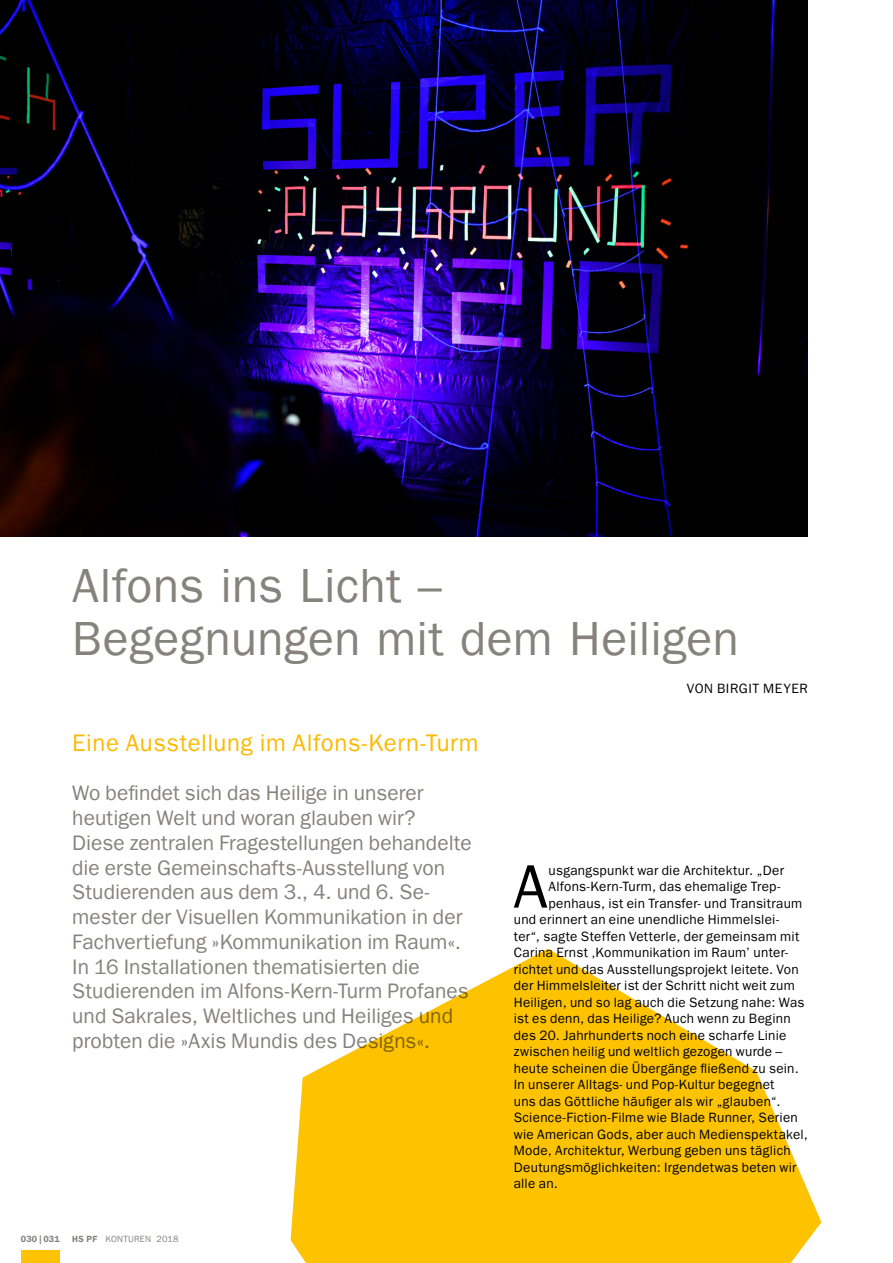
<style>
.page{position:relative;width:893px;height:1263px;background:#fff}
.page>*{position:absolute;margin:0;border:0;box-sizing:border-box;transform-origin:0 0}
.Fließtext_Initial{font:61.65px "Franklin Gothic LT Pro";color:#000}
.Headline{font:48px/52.5px "Franklin Gothic LT Pro";letter-spacing:.01em;color:#86827c}
.Subheadline_Info{font:24px "Franklin Gothic LT Pro";letter-spacing:.025em;color:#fbba00}
.t1{font:21px/24.8px "Franklin Gothic LT Pro";color:#86827c}
.Fließtext_Initial-2{font:13.5px "Franklin Gothic LT Pro";letter-spacing:.02em;color:#000}
.Autoren-Nennung{font:13.5px "Franklin Gothic LT Pro";letter-spacing:.045em;color:#000}
.t2{font:9px "Franklin Gothic LT Pro";letter-spacing:.025em;color:#86827c}
.t3{font:9px "Franklin Gothic LT Pro Dm";letter-spacing:.005em;color:#86827c}
.s1{font-family:"Franklin Gothic LT Pro Dm"}
</style>
<div class="page">
<svg style="left:291px;top:949px;width:530px;height:314px;fill:#fdc300"></svg>
<div style="left:21px;top:1250px;width:39px;height:13px;background:#fdc300"></div>
<img style="left:0;top:0;width:808px;height:536px">
<p class="Headline" style="left:72px;top:560px;width:668px">Alfons ins Licht –<br>Begegnungen mit dem Heiligen</p>
<p class="Subheadline_Info" style="left:72px;top:729px;width:408px">Eine Ausstellung im Alfons-Kern-Turm</p>
<p class="t1" style="left:72px;top:781px;width:401px">Wo befindet sich das Heilige in unserer heutigen Welt und woran glauben wir?<br>Diese zentralen Fragestellungen behandelte die erste Gemeinschafts-Ausstellung von Studierenden aus dem 3., 4. und 6. Se&shy;mester der Visuellen Kommunikation in der Fachvertiefung »Kommunikation im Raum«.<br>In 16 Installationen thematisierten die Studierenden im Alfons-Kern-Turm Profanes und Sakrales, Weltliches und Heiliges und probten die »Axis Mundis des Designs«.</p>
<p class="t3" style="left:21px;top:1233px;width:40px">030 | 031</p>
<p class="t2" style="left:72px;top:1234px;width:108px"><span class="s1">HS PF</span> KONTUREN 2018</p>
<p class="Autoren-Nennung" style="left:687px;top:681px;width:123px">VON BIRGIT MEYER</p>
<p class="Fließtext_Initial" style="left:513px;top:851px;width:36px">A</p>
<p class="Fließtext_Initial-2" style="left:548px;top:862px;width:237px">usgangspunkt war die Architektur. „Der</p>
<p class="Fließtext_Initial-2" style="left:548px;top:879px;width:233px">Alfons-Kern-Turm, das ehemalige Trep-</p>
<p class="Fließtext_Initial-2" style="left:548px;top:895px;width:255px">penhaus, ist ein Transfer- und Transitraum</p>
<p class="Fließtext_Initial-2" style="left:514px;top:912px;width:267px">und erinnert an eine unendliche Himmelslei-</p>
<p class="Fließtext_Initial-2" style="left:514px;top:928px;width:287px">ter“, sagte Steffen Vetterle, der gemeinsam mit</p>
<p class="Fließtext_Initial-2" style="left:514px;top:945px;width:276px">Carina Ernst ‚Kommunikation im Raum’ unter-</p>
<p class="Fließtext_Initial-2" style="left:514px;top:961px;width:286px">richtet und das Ausstellungsprojekt leitete. Von</p>
<p class="Fließtext_Initial-2" style="left:514px;top:978px;width:282px">der Himmelsleiter ist der Schritt nicht weit zum</p>
<p class="Fließtext_Initial-2" style="left:514px;top:994px;width:292px">Heiligen, und so lag auch die Setzung nahe: Was</p>
<p class="Fließtext_Initial-2" style="left:514px;top:1011px;width:278px">ist es denn, das Heilige? Auch wenn zu Beginn</p>
<p class="Fließtext_Initial-2" style="left:514px;top:1027px;width:274px">des 20. Jahrhunderts noch eine scharfe Linie</p>
<p class="Fließtext_Initial-2" style="left:514px;top:1044px;width:270px">zwischen heilig und weltlich gezogen wurde –</p>
<p class="Fließtext_Initial-2" style="left:514px;top:1060px;width:286px">heute scheinen die Übergänge fließend zu sein.</p>
<p class="Fließtext_Initial-2" style="left:514px;top:1077px;width:262px">In unserer Alltags- und Pop-Kultur begegnet</p>
<p class="Fließtext_Initial-2" style="left:514px;top:1093px;width:268px">uns das Göttliche häufiger als wir „glauben“.</p>
<p class="Fließtext_Initial-2" style="left:514px;top:1110px;width:286px">Science-Fiction-Filme wie Blade Runner, Serien</p>
<p class="Fließtext_Initial-2" style="left:514px;top:1126px;width:296px">wie American Gods, aber auch Medienspektakel,</p>
<p class="Fließtext_Initial-2" style="left:514px;top:1143px;width:279px">Mode, Architektur, Werbung geben uns täglich</p>
<p class="Fließtext_Initial-2" style="left:514px;top:1159px;width:284px">Deutungsmöglichkeiten: Irgendetwas beten wir</p>
<p class="Fließtext_Initial-2" style="left:514px;top:1176px;width:45px">alle an.</p>
</div>
